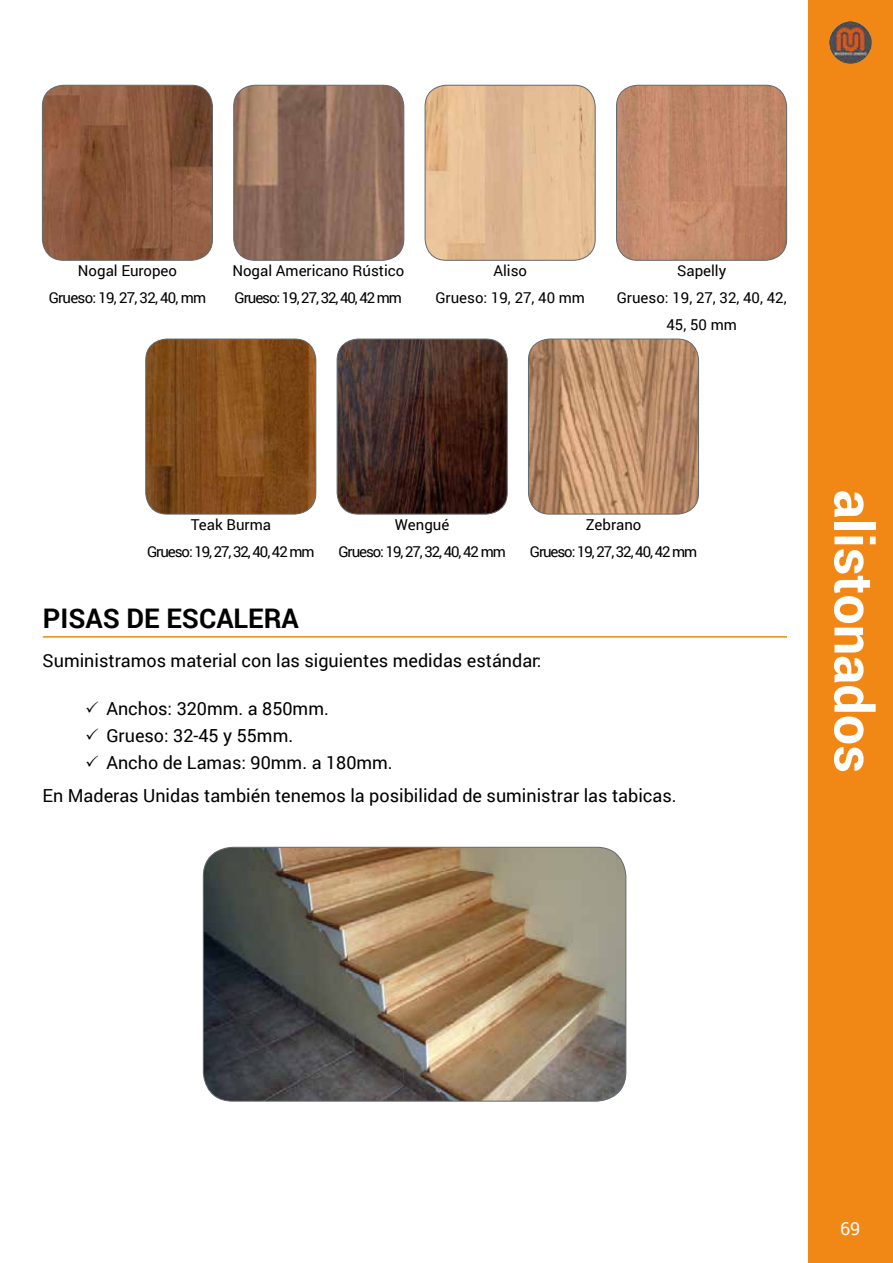
<style>
.page{position:relative;width:893px;height:1263px;background:#fff}
.page>*{position:absolute;margin:0;border:0;box-sizing:border-box;transform-origin:0 0}
.t1{font:700 54px "Roboto";color:#fff}
.titulo_sección{font:700 27px "Roboto";color:#000}
.parrafos_normales{font:18px "Roboto";color:#000}
.t2{font:18px "Roboto";color:#fff}
.bajotablas{font:15px/27px "Roboto";color:#000;text-align:center}
.bajotablas-2{font:15px "Roboto";letter-spacing:-.07em;color:#000}
.bajotablas-3{font:15px "Roboto";letter-spacing:-.05em;color:#000}
</style>
<div class="page">
<img style="left:42px;top:85px;width:170px;height:175px">
<div style="left:42px;top:85px;width:171px;height:175px;border:1px solid #61686c;border-radius:21px"></div>
<img style="left:234px;top:85px;width:170px;height:175px">
<div style="left:234px;top:85px;width:170px;height:175px;border:1px solid #61686c;border-radius:21px"></div>
<img style="left:425px;top:85px;width:170px;height:175px">
<div style="left:425px;top:85px;width:170px;height:175px;border:1px solid #61686c;border-radius:21px"></div>
<img style="left:616px;top:85px;width:171px;height:175px">
<div style="left:616px;top:85px;width:171px;height:175px;border:1px solid #61686c;border-radius:21px"></div>
<img style="left:146px;top:339px;width:170px;height:175px">
<div style="left:146px;top:339px;width:170px;height:175px;border:1px solid #61686c;border-radius:21px"></div>
<img style="left:337px;top:339px;width:170px;height:175px">
<div style="left:337px;top:339px;width:170px;height:175px;border:1px solid #61686c;border-radius:21px"></div>
<img style="left:528px;top:339px;width:170px;height:175px">
<div style="left:528px;top:339px;width:171px;height:175px;border:1px solid #61686c;border-radius:21px"></div>
<img style="left:203px;top:847px;width:423px;height:254px">
<div style="left:203px;top:847px;width:423px;height:254px;border:1px solid #61686c;border-radius:29px"></div>
<div style="left:808px;top:0;width:85px;height:1263px;background:#f18815"></div>
<img style="left:829px;top:21px;width:43px;height:43px;border-radius:21px">
<hr style="left:43px;top:636px;width:744px;height:2px;background:#f18815">
<p class="bajotablas" style="left:78px;top:257px;width:101px">Nogal Europeo</p>
<p class="bajotablas-3" style="left:49px;top:287px;width:159px">Grueso: 19, 27, 32, 40, mm</p>
<p class="bajotablas" style="left:232px;top:257px;width:173px">Nogal Americano Rústico</p>
<p class="bajotablas-2" style="left:235px;top:287px;width:169px">Grueso: 19, 27, 32, 40, 42 mm</p>
<p class="bajotablas" style="left:493px;top:257px;width:35px">Aliso</p>
<p class="bajotablas" style="left:435px;top:284px;width:151px">Grueso: 19, 27, 40 mm</p>
<p class="bajotablas" style="left:677px;top:257px;width:51px">Sapelly</p>
<p class="bajotablas" style="left:617px;top:284px;width:171px">Grueso: 19, 27, 32, 40, 42,<br>45, 50 mm</p>
<p class="bajotablas" style="left:191px;top:511px;width:82px">Teak Burma</p>
<p class="bajotablas-2" style="left:147px;top:541px;width:169px">Grueso: 19, 27, 32, 40, 42 mm</p>
<p class="titulo_sección" style="left:43px;top:599px;width:258px">PISAS DE ESCALERA</p>
<p class="bajotablas" style="left:395px;top:511px;width:56px">Wengué</p>
<p class="bajotablas-2" style="left:338px;top:541px;width:169px">Grueso: 19, 27, 32, 40, 42 mm</p>
<p class="bajotablas" style="left:586px;top:511px;width:57px">Zebrano</p>
<p class="bajotablas-2" style="left:530px;top:541px;width:169px">Grueso: 19, 27, 32, 40, 42 mm</p>
<p class="parrafos_normales" style="left:43px;top:648px;width:500px">Suministramos material con las siguientes medidas estándar:</p>
<p class="parrafos_normales" style="left:85px;top:696px;width:245px">✓ Anchos: 320mm. a 850mm.</p>
<p class="parrafos_normales" style="left:85px;top:723px;width:210px">✓ Grueso: 32-45 y 55mm.</p>
<p class="parrafos_normales" style="left:85px;top:750px;width:309px">✓ Ancho de Lamas: 90mm. a 180mm.</p>
<p class="parrafos_normales" style="left:43px;top:783px;width:635px">En Maderas Unidas también tenemos la posibilidad de suministrar las tabicas.</p>
<h1 class="t1" style="left:892px;top:490px;width:285px;rotate:90deg">alistonados</h1>
<p class="t2" style="left:840px;top:1216px;width:22px">69</p>
</div>
